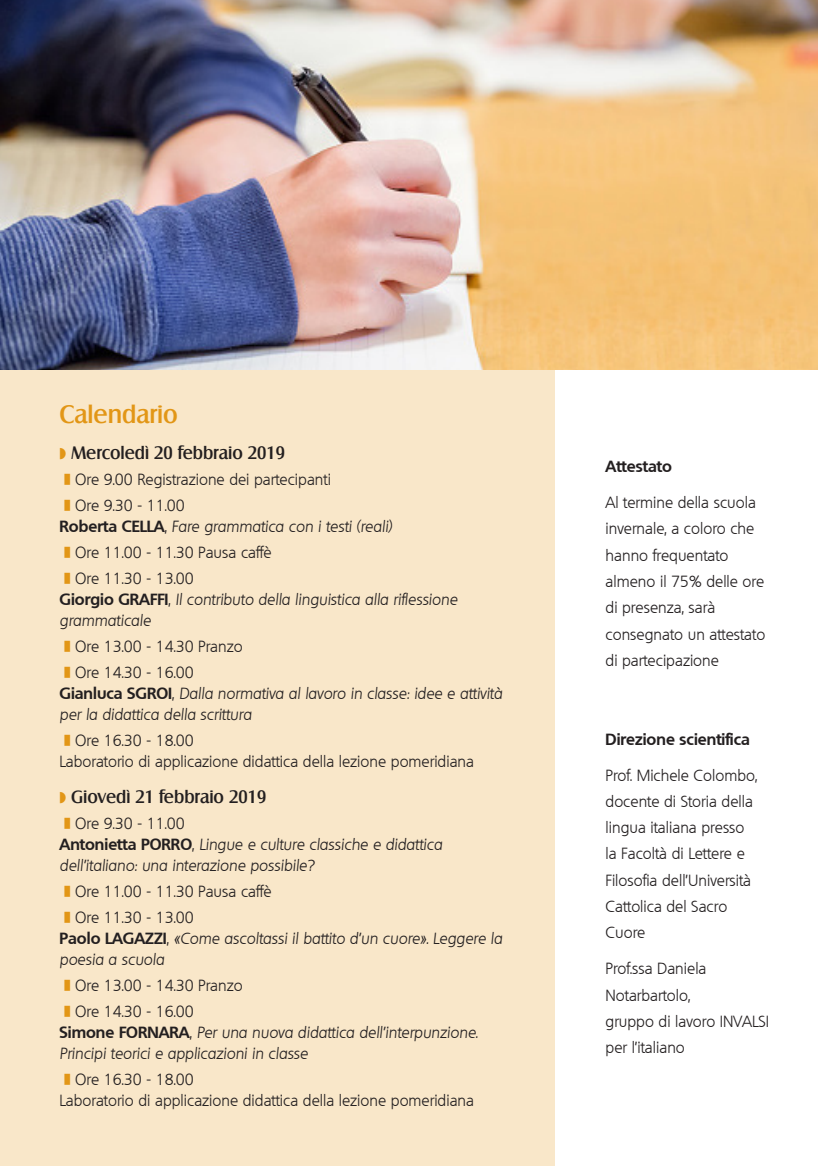
<style>
.page{position:relative;width:819px;height:1166px;background:#fff}
.page>*{position:absolute;margin:0;border:0;box-sizing:border-box;transform-origin:0 0}
.t1{font:500 24.5px "Salzburg";color:#e29616}
.t2{font:500 17.5px "Salzburg";color:#231f20}
.t3{font:300 15.75px/26.2px "Quebec";color:#231f20}
.t4{font:italic 300 15.75px/21px "Quebec";color:#231f20}
.t5{font:700 15.75px "Quebec";color:#231f20}
.s1{font-family:"MS Gothic";font-weight:400;color:#e29616}
.s2{font-weight:700;font-style:normal}
.s3{font-style:normal}
</style>
<div class="page">
<img style="left:0;top:0;width:817px;height:371px">
<div style="left:0;top:371px;width:556px;height:795px;background:#f9e7c9"></div>
<p class="t1" style="left:60px;top:399px;width:120px">Calendario</p>
<p class="t2" style="left:71px;top:442px;width:215px">Mercoledì 20 febbraio 2019</p>
<p class="t3" style="left:60px;top:466px;width:273px"><span class="s1">❚</span>Ore 9.00 Registrazione dei partecipanti</p>
<p class="t3" style="left:60px;top:492px;width:127px"><span class="s1">❚</span>Ore 9.30 - 11.00</p>
<p class="t4" style="left:60px;top:516px;width:334px"><span class="s2">Roberta CELLA</span><span class="s3">,</span> Fare grammatica con i testi (reali)</p>
<p class="t3" style="left:60px;top:539px;width:213px"><span class="s1">❚</span>Ore 11.00 - 11.30 Pausa caffè</p>
<p class="t3" style="left:60px;top:565px;width:136px"><span class="s1">❚</span>Ore 11.30 - 13.00</p>
<p class="t4" style="left:60px;top:589px;width:399px"><span class="s2">Giorgio GRAFFI</span><span class="s3">,</span> Il contributo della linguistica alla riflessione grammaticale</p>
<p class="t3" style="left:60px;top:633px;width:185px"><span class="s1">❚</span>Ore 13.00 - 14.30 Pranzo</p>
<p class="t3" style="left:60px;top:659px;width:136px"><span class="s1">❚</span>Ore 14.30 - 16.00</p>
<p class="t4" style="left:60px;top:683px;width:444px"><span class="s2">Gianluca SGROI</span><span class="s3">,</span> Dalla normativa al lavoro in classe: idee e attività per la didattica della scrittura</p>
<p class="t3" style="left:60px;top:727px;width:136px"><span class="s1">❚</span>Ore 16.30 - 18.00</p>
<p class="t3" style="left:60px;top:748px;width:416px">Laboratorio di applicazione didattica della lezione pomeridiana</p>
<p class="t2" style="left:71px;top:786px;width:197px">Giovedì 21 febbraio 2019</p>
<p class="t3" style="left:60px;top:810px;width:127px"><span class="s1">❚</span>Ore 9.30 - 11.00</p>
<p class="t4" style="left:60px;top:834px;width:384px"><span class="s2">Antonietta PORRO</span><span class="s3">,</span> Lingue e culture classiche e didattica dell’italiano: una interazione possibile?</p>
<p class="t3" style="left:60px;top:878px;width:213px"><span class="s1">❚</span>Ore 11.00 - 11.30 Pausa caffè</p>
<p class="t3" style="left:60px;top:904px;width:136px"><span class="s1">❚</span>Ore 11.30 - 13.00</p>
<p class="t4" style="left:60px;top:928px;width:444px"><span class="s2">Paolo LAGAZZI</span><span class="s3">,</span> «Come ascoltassi il battito d’un cuore». Leggere la poesia a scuola</p>
<p class="t3" style="left:60px;top:972px;width:185px"><span class="s1">❚</span>Ore 13.00 - 14.30 Pranzo</p>
<p class="t3" style="left:60px;top:998px;width:136px"><span class="s1">❚</span>Ore 14.30 - 16.00</p>
<p class="t4" style="left:60px;top:1022px;width:420px"><span class="s2">Simone FORNARA</span><span class="s3">,</span> Per una nuova didattica dell’interpunzione.<br>Principi teorici e applicazioni in classe</p>
<p class="t3" style="left:60px;top:1066px;width:136px"><span class="s1">❚</span>Ore 16.30 - 18.00</p>
<p class="t3" style="left:60px;top:1087px;width:416px">Laboratorio di applicazione didattica della lezione pomeridiana</p>
<p class="t5" style="left:605px;top:456px;width:68px">Attestato</p>
<p class="t3" style="left:605px;top:489px;width:160px">Al termine della scuola invernale, a coloro che hanno frequentato almeno il 75% delle ore</p>
<p class="t3" style="left:605px;top:594px;width:161px">di presenza, sarà consegnato un attestato di partecipazione</p>
<p class="t5" style="left:605px;top:728px;width:146px">Direzione scientifica</p>
<p class="t3" style="left:605px;top:762px;width:153px">Prof. Michele Colombo, docente di Storia della lingua italiana presso la Facoltà di Lettere e<br>Filosofia dell’Università<br>Cattolica del Sacro<br>Cuore</p>
<p class="t3" style="left:605px;top:955px;width:102px">Prof.ssa Daniela<br>Notarbartolo,</p>
<p class="t3" style="left:605px;top:1008px;width:165px">gruppo di lavoro INVALSI per l’italiano</p>
</div>
